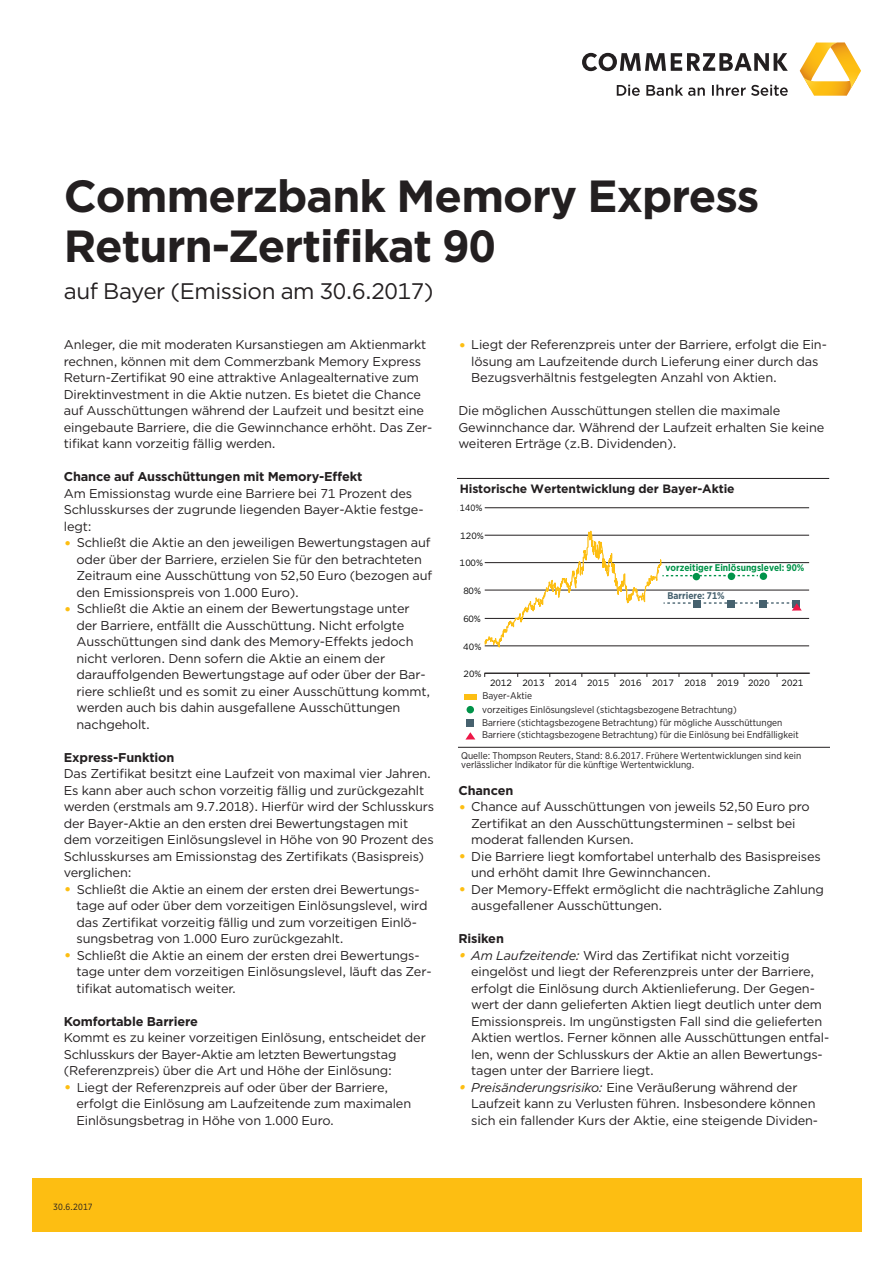
<style>
.page{position:relative;width:893px;height:1263px;background:#fff}
.page>*{position:absolute;margin:0;border:0;box-sizing:border-box;transform-origin:0 0}
.HL1_Goth_Bold_30pt_s{font:700 45px/49.5px "Gotham";letter-spacing:-.02em;color:#231f20}
.SL_Goth_Book_15pt_au{font:22.5px "Gotham";letter-spacing:-.02em;color:#231f20}
.COPY_Goth_Book_8_5pt{font:12.75px/16.5px "Gotham";letter-spacing:-.01em;color:#231f20}
.ZHL2_Goth_Bold_8_5pt{font:700 12.75px "Gotham";letter-spacing:-.01em;color:#231f20}
.t1{font:700 12.15px "Gotham";letter-spacing:-.01em;color:#231f20}
.t2{font:9.75px/12.9px "Gotham Narrow";color:#231f20}
.t3{font:700 9.75px "Gotham Narrow";color:#009349}
.t4{font:700 9.75px "Gotham Narrow";color:#46616e}
.t5{font:9.15px "Gotham";color:#000001}
.t6{font:9.15px "Gotham";color:#000001;scale:.92 1}
.t7{font:9px "Gotham Narrow";letter-spacing:.02em;color:#231f20}
.s1{font-size:16.5px;color:#fdbe12}
.s2{font-style:italic;font-size:16.5px;color:#fdbe12}
.s3{font-style:italic}
</style>
<div class="page">
<svg style="left:582px;top:53px;width:206px;height:18px"></svg>
<svg style="left:800px;top:43px;width:61px;height:53px"></svg>
<svg style="left:617px;top:85px;width:171px;height:11px"></svg>
<div style="left:32px;top:1178px;width:829px;height:53px;background:#fdbe12"></div>
<div style="left:464px;top:694px;width:13px;height:5px;background:#fdbe12"></div>
<div style="left:467px;top:706px;width:7px;height:7px;background:#009349;border-radius:50%"></div>
<div style="left:467px;top:719px;width:7px;height:8px;background:#46616e"></div>
<svg style="left:466px;top:732px;width:9px;height:7px"></svg>
<hr style="left:458px;top:478px;width:371px;height:1px;background:#231f20">
<hr style="left:458px;top:747px;width:371px;height:1px;background:#231f20">
<hr style="left:484px;top:673px;width:326px;height:1px;background:#231f20">
<hr style="left:485px;top:646px;width:324px;height:1px;background:#231f20">
<hr style="left:485px;top:618px;width:324px;height:1px;background:#231f20">
<hr style="left:485px;top:590px;width:324px;height:1px;background:#231f20">
<hr style="left:485px;top:562px;width:324px;height:1px;background:#231f20">
<hr style="left:485px;top:535px;width:324px;height:1px;background:#231f20">
<hr style="left:485px;top:507px;width:324px;height:1px;background:#231f20">
<svg style="left:484px;top:530px;width:318px;height:118px"></svg>
<p class="HL1_Goth_Bold_30pt_s" style="left:64px;top:171px;width:697px">Commerzbank Memory Express<br>Return-Zertifikat 90</p>
<p class="SL_Goth_Book_15pt_au" style="left:64px;top:277px;width:371px">auf Bayer (Emission am 30.6.2017)</p>
<p class="COPY_Goth_Book_8_5pt" style="left:64px;top:336px;width:370px">Anleger, die mit moderaten Kursanstiegen am Aktienmarkt rechnen, können mit dem Commerzbank Memory Express Return-Zertifikat 90 eine attraktive Anlagealternative zum Direktinvestment in die Aktie nutzen. Es bietet die Chance auf Ausschüttungen während der Laufzeit und besitzt eine eingebaute Barriere, die die Gewinnchance erhöht. Das Zer&shy;tifikat kann vorzeitig fällig werden.</p>
<p class="ZHL2_Goth_Bold_8_5pt" style="left:64px;top:468px;width:300px">Chance auf Ausschüttungen mit Memory-Effekt</p>
<p class="COPY_Goth_Book_8_5pt" style="left:64px;top:485px;width:361px">Am Emissionstag wurde eine Barriere bei 71 Prozent des<br>Schlusskurses der zugrunde liegenden Bayer-Aktie festge&shy;legt:</p>
<p class="COPY_Goth_Book_8_5pt" style="left:77px;top:534px;width:357px;text-indent:-13px"><span class="s1">•</span> Schließt die Aktie an den jeweiligen Bewertungstagen auf oder über der Barriere, erzielen Sie für den betrachteten Zeitraum eine Ausschüttung von 52,50 Euro (bezogen auf den Emissionspreis von 1.000 Euro).</p>
<p class="COPY_Goth_Book_8_5pt" style="left:77px;top:600px;width:355px;text-indent:-13px"><span class="s1">•</span> Schließt die Aktie an einem der Bewertungstage unter der Barriere, entfällt die Ausschüttung. Nicht erfolgte Ausschüttungen sind dank des Memory-Effekts jedoch nicht verloren. Denn sofern die Aktie an einem der darauffolgenden Bewertungstage auf oder über der Bar&shy;riere schließt und es somit zu einer Ausschüttung kommt, werden auch bis dahin ausgefallene Ausschüttungen nachgeholt.</p>
<p class="ZHL2_Goth_Bold_8_5pt" style="left:64px;top:749px;width:112px">Express-Funktion</p>
<p class="COPY_Goth_Book_8_5pt" style="left:64px;top:765px;width:372px">Das Zertifikat besitzt eine Laufzeit von maximal vier Jahren.<br>Es kann aber auch schon vorzeitig fällig und zurückgezahlt werden (erstmals am 9.7.2018). Hierfür wird der Schlusskurs der Bayer-Aktie an den ersten drei Bewertungstagen mit dem vorzeitigen Einlösungslevel in Höhe von 90 Prozent des Schlusskurses am Emissionstag des Zertifikats (Basispreis) verglichen:</p>
<p class="COPY_Goth_Book_8_5pt" style="left:77px;top:881px;width:352px;text-indent:-13px"><span class="s1">•</span> Schließt die Aktie an einem der ersten drei Bewertungs&shy;tage auf oder über dem vorzeitigen Einlösungslevel, wird das Zertifikat vorzeitig fällig und zum vorzeitigen Einlö&shy;sungsbetrag von 1.000 Euro zurückgezahlt.</p>
<p class="COPY_Goth_Book_8_5pt" style="left:77px;top:947px;width:357px;text-indent:-13px"><span class="s1">•</span> Schließt die Aktie an einem der ersten drei Bewertungs&shy;tage unter dem vorzeitigen Einlösungslevel, läuft das Zer&shy;tifikat automatisch weiter.</p>
<p class="ZHL2_Goth_Bold_8_5pt" style="left:64px;top:1013px;width:136px">Komfortable Barriere</p>
<p class="COPY_Goth_Book_8_5pt" style="left:64px;top:1029px;width:364px">Kommt es zu keiner vorzeitigen Einlösung, entscheidet der<br>Schlusskurs der Bayer-Aktie am letzten Bewertungstag (Referenzpreis) über die Art und Höhe der Einlösung:</p>
<p class="COPY_Goth_Book_8_5pt" style="left:77px;top:1079px;width:336px;text-indent:-13px"><span class="s1">•</span> Liegt der Referenzpreis auf oder über der Barriere, erfolgt die Einlösung am Laufzeitende zum maximalen<br>Einlösungsbetrag in Höhe von 1.000 Euro.</p>
<p class="COPY_Goth_Book_8_5pt" style="left:471px;top:336px;width:356px;text-indent:-13px"><span class="s1">•</span> Liegt der Referenzpreis unter der Barriere, erfolgt die Ein&shy;lösung am Laufzeitende durch Lieferung einer durch das<br>Bezugsverhältnis festgelegten Anzahl von Aktien.</p>
<p class="COPY_Goth_Book_8_5pt" style="left:458px;top:402px;width:367px">Die möglichen Ausschüttungen stellen die maximale<br>Gewinnchance dar. Während der Laufzeit erhalten Sie keine weiteren Erträge (z.B. Dividenden).</p>
<p class="t1" style="left:460px;top:481px;width:276px">Historische Wertentwicklung der Bayer-Aktie</p>
<p class="t6" style="left:460px;top:502px;width:26px">140%</p>
<p class="t5" style="left:460px;top:530px;width:25px">120%</p>
<p class="t5" style="left:459px;top:557px;width:25px">100%</p>
<p class="t5" style="left:463px;top:585px;width:19px">80%</p>
<p class="t5" style="left:463px;top:613px;width:19px">60%</p>
<p class="t5" style="left:463px;top:640px;width:20px">40%</p>
<p class="t3" style="left:665px;top:561px;width:140px">vorzeitiger Einlösungslevel: 90%</p>
<p class="t4" style="left:667px;top:589px;width:59px">Barriere: 71%</p>
<p class="t5" style="left:464px;top:668px;width:19px">20%</p>
<p class="t5" style="left:490px;top:676px;width:281px">2012 2013 2014 2015 2016 2017 2018 2019 2020</p>
<p class="t5" style="left:781px;top:676px;width:23px">2021</p>
<p class="t2" style="left:482px;top:689px;width:51px">Bayer-Aktie</p>
<p class="t2" style="left:482px;top:703px;width:318px">vorzeitiges Einlösungslevel (stichtagsbezogene Betrachtung)<br>Barriere (stichtagsbezogene Betrachtung) für mögliche Ausschüttungen<br>Barriere (stichtagsbezogene Betrachtung) für die Einlösung bei Endfälligkeit</p>
<p class="t2" style="left:461px;top:750px;width:342px;line-height:9.8px">Quelle: Thompson Reuters, Stand: 8.6.2017. Frühere Wertentwicklungen sind kein verlässlicher Indikator für die künftige Wertentwicklung.</p>
<p class="ZHL2_Goth_Bold_8_5pt" style="left:458px;top:782px;width:56px">Chancen</p>
<p class="COPY_Goth_Book_8_5pt" style="left:471px;top:798px;width:340px;text-indent:-13px"><span class="s1">•</span> Chance auf Ausschüttungen von jeweils 52,50 Euro pro<br>Zertifikat an den Ausschüttungsterminen – selbst bei moderat fallenden Kursen.</p>
<p class="COPY_Goth_Book_8_5pt" style="left:471px;top:848px;width:351px;text-indent:-13px"><span class="s1">•</span> Die Barriere liegt komfortabel unterhalb des Basispreises und erhöht damit Ihre Gewinnchancen.</p>
<p class="COPY_Goth_Book_8_5pt" style="left:471px;top:881px;width:354px;text-indent:-13px"><span class="s1">•</span> Der Memory-Effekt ermöglicht die nachträgliche Zahlung ausgefallener Ausschüttungen.</p>
<p class="ZHL2_Goth_Bold_8_5pt" style="left:458px;top:930px;width:47px">Risiken</p>
<p class="COPY_Goth_Book_8_5pt" style="left:471px;top:947px;width:360px;text-indent:-13px"><span class="s2">•</span> <span class="s3">Am Laufzeitende:</span> Wird das Zertifikat nicht vorzeitig eingelöst und liegt der Referenzpreis unter der Barriere, erfolgt die Einlösung durch Aktienlieferung. Der Gegen&shy;wert der dann gelieferten Aktien liegt deutlich unter dem Emissionspreis. Im ungünstigsten Fall sind die gelieferten Aktien wertlos. Ferner können alle Ausschüttungen entfal&shy;len, wenn der Schlusskurs der Aktie an allen Bewertungs&shy;tagen unter der Barriere liegt.</p>
<p class="COPY_Goth_Book_8_5pt" style="left:471px;top:1079px;width:348px;text-indent:-13px"><span class="s2">•</span> <span class="s3">Preisänderungsrisiko:</span> Eine Veräußerung während der<br>Laufzeit kann zu Verlusten führen. Insbesondere können sich ein fallender Kurs der Aktie, eine steigende Dividen-</p>
<p class="t7" style="left:53px;top:1201px;width:41px">30.6.2017</p>
</div>
